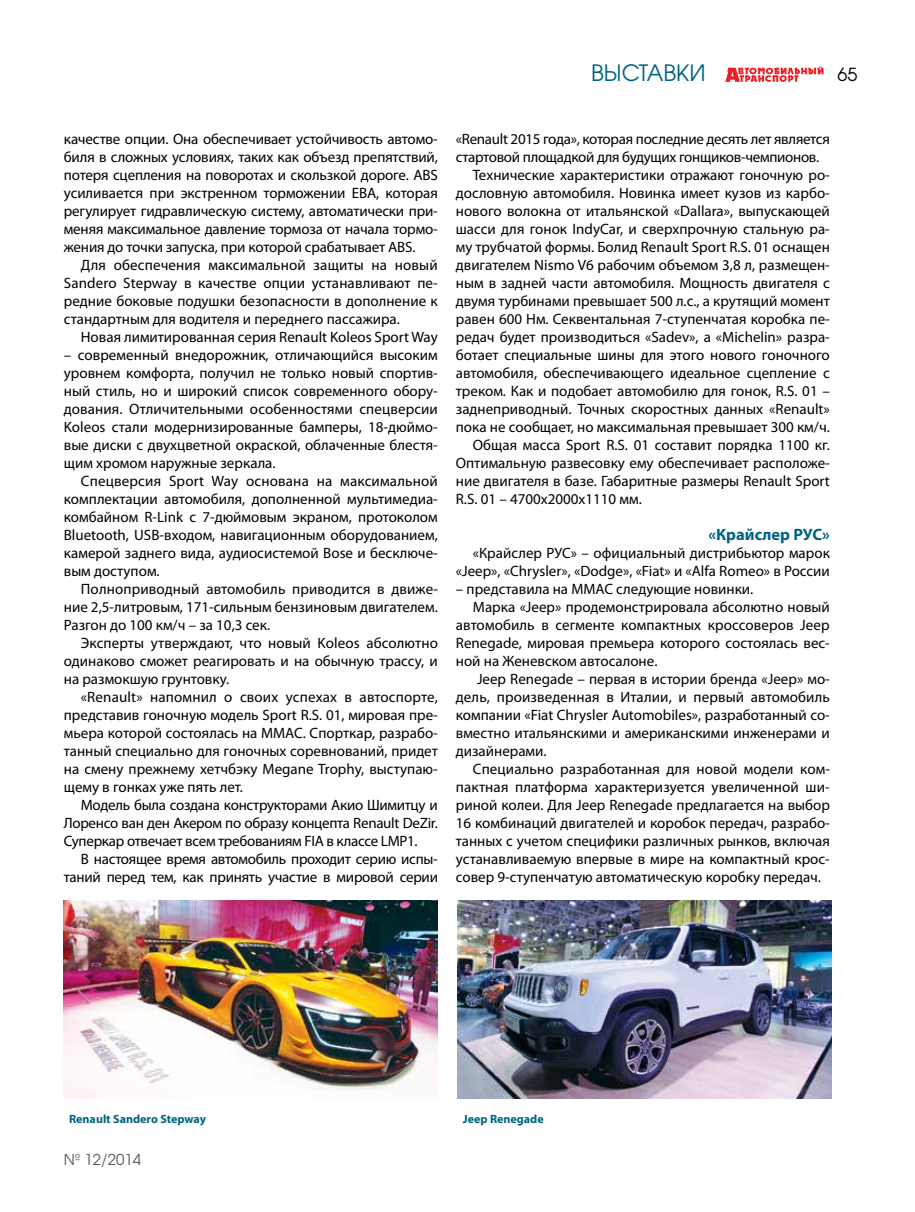
<style>
.page{position:relative;width:915px;height:1212px;background:#fff}
.page>*{position:absolute;margin:0;border:0;box-sizing:border-box;transform-origin:0 0}
.t1{font:22.5px "AG Avalanche C";color:#006382}
.t2{font:18px "AG Avalanche C";color:#000}
.t3{font:700 16.5px "Myriad Pro";color:#006382}
.t4{font:15px/18px "Myriad Pro";color:#000;text-align:justify}
.t5{font:15px/18px "Myriad Pro";letter-spacing:-.02em;color:#000;text-align:right}
.t6{font:15px "AG Avalanche C";color:#58595b}
.t7{font:700 12px "Myriad Pro";color:#006382}
</style>
<div class="page">
<svg style="left:725px;top:66px;width:98px;height:16px"></svg>
<img style="left:64px;top:900px;width:373px;height:198px">
<img style="left:457px;top:900px;width:374px;height:198px">
<h1 class="t1" style="left:590px;top:59px;width:116px">ВЫСТАВКИ</h1>
<p class="t2" style="left:837px;top:63px;width:21px">65</p>
<p class="t4" style="left:64px;top:130px;width:375px">качестве опции. Она обеспечивает устойчивость автомо&shy;биля в сложных условиях, таких как объезд препятствий, потеря сцепления на поворотах и скользкой дороге. ABS усиливается при экстренном торможении EBA, которая регулирует гидравлическую систему, автоматически при&shy;меняя максимальное давление тормоза от начала тормо&shy;жения до точки запуска, при которой срабатывает ABS.</p>
<p class="t4" style="left:64px;top:256px;width:375px;text-indent:17px">Для обеспечения максимальной защиты на новый Sandero Stepway в качестве опции устанавливают пе&shy;редние боковые подушки безопасности в дополнение к стандартным для водителя и переднего пассажира.</p>
<p class="t4" style="left:81px;top:328px;width:358px">Новая лимитированная серия Renault Koleos Sport Way</p>
<p class="t4" style="left:64px;top:346px;width:375px">– современный внедорожник, отличающийся высоким уровнем комфорта, получил не только новый спортив&shy;ный стиль, но и широкий список современного обору&shy;дования. Отличительными особенностями спецверсии Koleos стали модернизированные бамперы, 18-дюймо&shy;вые диски с двухцветной окраской, облаченные блестя&shy;щим хромом наружные зеркала.</p>
<p class="t4" style="left:64px;top:472px;width:375px;text-indent:17px">Спецверсия Sport Way основана на максимальной комплектации автомобиля, дополненной мультимедиа&shy;комбайном R-Link с 7-дюймовым экраном, протоколом Bluetooth, USB-входом, навигационным оборудованием, камерой заднего вида, аудиосистемой Bose и бесключе&shy;вым доступом.</p>
<p class="t4" style="left:64px;top:580px;width:375px;text-indent:17px">Полноприводный автомобиль приводится в движе&shy;ние 2,5-литровым, 171-сильным бензиновым двигателем.<br>Разгон до 100 км/ч – за 10,3 сек.</p>
<p class="t4" style="left:64px;top:634px;width:375px;text-indent:17px">Эксперты утверждают, что новый Koleos абсолютно одинаково сможет реагировать и на обычную трассу, и на размокшую грунтовку.</p>
<p class="t4" style="left:64px;top:688px;width:375px;text-indent:17px">«Renault» напомнил о своих успехах в автоспорте, представив гоночную модель Sport R.S. 01, мировая пре&shy;мьера которой состоялась на ММАС. Спорткар, разрабо&shy;танный специально для гоночных соревнований, придет на смену прежнему хетчбэку Megane Trophy, выступаю&shy;щему в гонках уже пять лет.</p>
<p class="t4" style="left:64px;top:796px;width:375px;text-indent:17px">Модель была создана конструкторами Акио Шимитцу и Лоренсо ван ден Акером по образу концепта Renault DeZir.<br>Суперкар отвечает всем требованиям FIA в классе LMP1.</p>
<p class="t5" style="left:64px;top:850px;width:375px">В настоящее время автомобиль проходит серию испы&shy;таний перед тем, как принять участие в мировой серии</p>
<p class="t5" style="left:455px;top:130px;width:375px">«Renault 2015 года», которая последние десять лет является</p>
<p class="t5" style="left:455px;top:148px;width:365px">стартовой площадкой для будущих гонщиков-чемпионов.</p>
<p class="t4" style="left:472px;top:166px;width:358px">Технические характеристики отражают гоночную ро-</p>
<p class="t4" style="left:455px;top:184px;width:375px">дословную автомобиля. Новинка имеет кузов из карбо-</p>
<p class="t4" style="left:455px;top:202px;width:375px">нового волокна от итальянской «Dallara», выпускающей</p>
<p class="t4" style="left:455px;top:220px;width:375px">шасси для гонок IndyCar, и сверхпрочную стальную ра-</p>
<p class="t4" style="left:455px;top:238px;width:375px">му трубчатой формы. Болид Renault Sport R.S. 01 оснащен</p>
<p class="t4" style="left:455px;top:256px;width:375px">двигателем Nismo V6 рабочим объемом 3,8 л, размещен-</p>
<p class="t4" style="left:455px;top:274px;width:375px">ным в задней части автомобиля. Мощность двигателя с</p>
<p class="t4" style="left:455px;top:292px;width:375px">двумя турбинами превышает 500 л.с., а крутящий момент</p>
<p class="t4" style="left:455px;top:310px;width:375px">равен 600 Нм. Секвентальная 7-ступенчатая коробка пе-</p>
<p class="t4" style="left:455px;top:328px;width:375px">редач будет производиться «Sadev», а «Michelin» разра-</p>
<p class="t4" style="left:455px;top:346px;width:375px">ботает специальные шины для этого нового гоночного</p>
<p class="t4" style="left:455px;top:364px;width:375px">автомобиля, обеспечивающего идеальное сцепление с</p>
<p class="t4" style="left:455px;top:382px;width:375px">треком. Как и подобает автомобилю для гонок, R.S. 01 –</p>
<p class="t4" style="left:455px;top:400px;width:375px">заднеприводный. Точных скоростных данных «Renault»</p>
<p class="t4" style="left:455px;top:418px;width:375px">пока не сообщает, но максимальная превышает 300 км/ч.</p>
<p class="t4" style="left:472px;top:436px;width:358px">Общая масса Sport R.S. 01 составит порядка 1100 кг.</p>
<p class="t4" style="left:455px;top:454px;width:375px">Оптимальную развесовку ему обеспечивает расположе-</p>
<p class="t4" style="left:455px;top:472px;width:375px">ние двигателя в базе. Габаритные размеры Renault Sport</p>
<p class="t4" style="left:455px;top:490px;width:187px">R.S. 01 – 4700х2000х1110 мм.</p>
<p class="t3" style="left:708px;top:524px;width:123px">«Крайслер РУС»</p>
<p class="t4" style="left:455px;top:544px;width:375px;text-align:right">«Крайслер РУС» – официальный дистрибьютор марок «Jeep», «Chrysler», «Dodge», «Fiat» и «Alfa Romeo» в России</p>
<p class="t4" style="left:455px;top:580px;width:299px">– представила на ММАС следующие новинки.</p>
<p class="t4" style="left:472px;top:598px;width:358px">Марка «Jeep» продемонстрировала абсолютно новый</p>
<p class="t4" style="left:455px;top:616px;width:375px">автомобиль в сегменте компактных кроссоверов Jeep</p>
<p class="t4" style="left:455px;top:634px;width:375px">Renegade, мировая премьера которого состоялась вес-</p>
<p class="t4" style="left:455px;top:652px;width:203px">ной на Женевском автосалоне.</p>
<p class="t4" style="left:477px;top:670px;width:354px">Jeep Renegade – первая в истории бренда «Jeep» мо-</p>
<p class="t4" style="left:455px;top:688px;width:375px">дель, произведенная в Италии, и первый автомобиль</p>
<p class="t4" style="left:455px;top:706px;width:375px">компании «Fiat Chrysler Automobiles», разработанный со-</p>
<p class="t4" style="left:455px;top:724px;width:375px">вместно итальянскими и американскими инженерами и</p>
<p class="t4" style="left:455px;top:742px;width:92px">дизайнерами.</p>
<p class="t4" style="left:472px;top:760px;width:358px">Специально разработанная для новой модели ком-</p>
<p class="t4" style="left:455px;top:778px;width:375px">пактная платформа характеризуется увеличенной ши-</p>
<p class="t4" style="left:455px;top:796px;width:375px">риной колеи. Для Jeep Renegade предлагается на выбор</p>
<p class="t4" style="left:455px;top:814px;width:375px">16 комбинаций двигателей и коробок передач, разрабо-</p>
<p class="t4" style="left:455px;top:832px;width:375px">танных с учетом специфики различных рынков, включая</p>
<p class="t4" style="left:455px;top:850px;width:375px">устанавливаемую впервые в мире на компактный крос-</p>
<p class="t4" style="left:455px;top:868px;width:366px">совер 9-ступенчатую автоматическую коробку передач.</p>
<p class="t7" style="left:69px;top:1111px;width:138px">Renault Sandero Stepway</p>
<p class="t7" style="left:462px;top:1111px;width:82px">Jeep Renegade</p>
<p class="t6" style="left:64px;top:1150px;width:79px">№ 12/2014</p>
</div>
